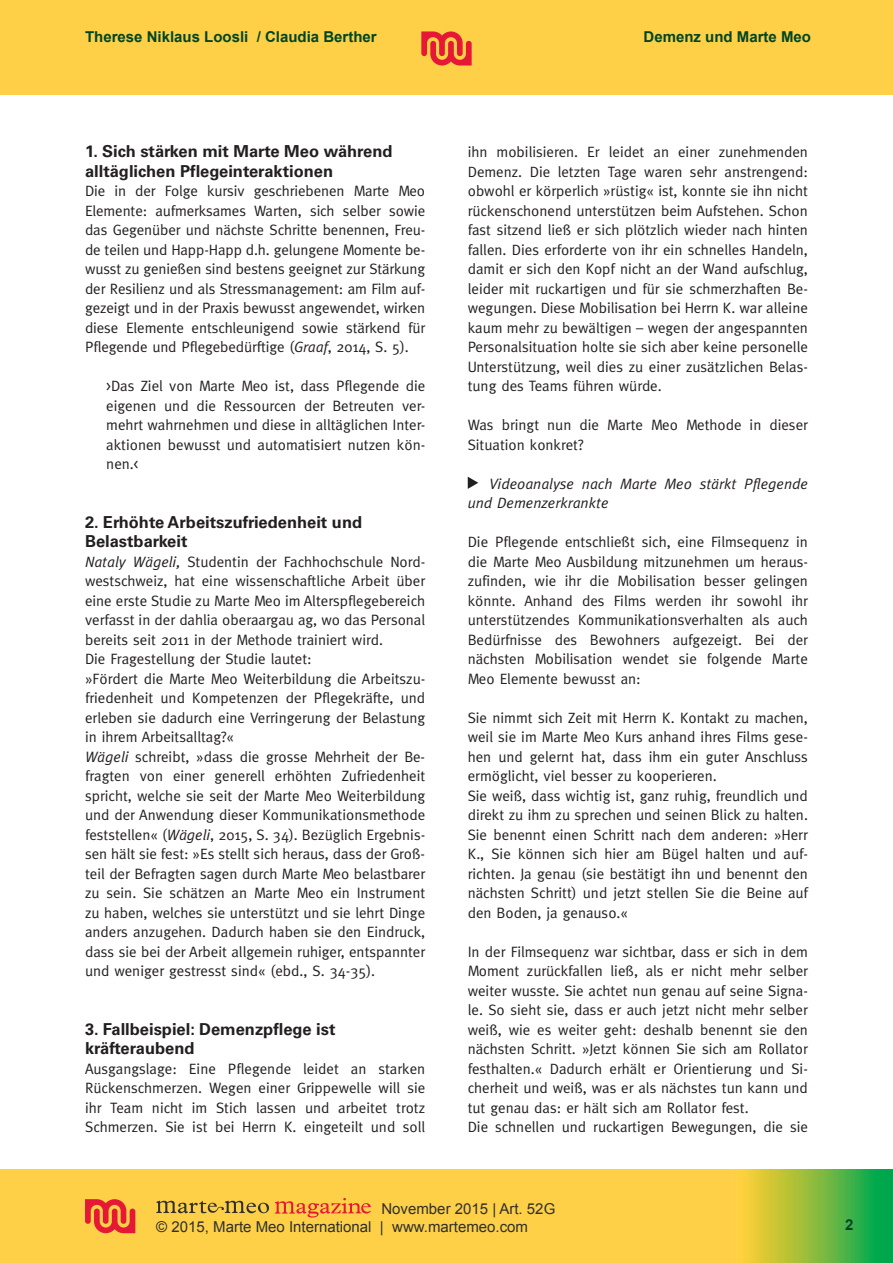
<style>
.page{position:relative;width:893px;height:1263px;background:#fff}
.page>*{position:absolute;margin:0;border:0;box-sizing:border-box;transform-origin:0 0}
.t1{font:700 16.5px/19.5px "Univers LT Std";color:#231f20}
.t2{font:15px/19.5px "Meta";color:#231f20;text-align:justify}
.t3{font:15px/18px "Arial";color:#2f302f}
.t4{font:italic 15px/19.5px "Meta";color:#231f20}
.t5{font:700 15px "Arial";color:#004623}
.s1{font-style:italic}
</style>
<div class="page">
<div style="left:0;top:0;width:893px;height:95px;background:#fed048"></div>
<div style="left:0;top:1169px;width:893px;height:94px;background:#fed048"></div>
<svg style="left:421px;top:31px;width:51px;height:35px"></svg>
<svg style="left:742px;top:1169px;width:151px;height:94px;background:#7dba40"></svg>
<svg style="left:85px;top:1199px;width:50px;height:34px"></svg>
<svg style="left:156px;top:1201px;width:113px;height:12px"></svg>
<svg style="left:275px;top:1198px;width:96px;height:19px"></svg>
<svg style="left:468px;top:477px;width:10px;height:12px"></svg>
<p class="t5" style="left:85px;top:28px;width:293px">Therese Niklaus Loosli / Claudia Berther</p>
<p class="t5" style="left:644px;top:28px;width:169px">Demenz und Marte Meo</p>
<p class="t1" style="left:85px;top:142px;width:309px">1. Sich stärken mit Marte Meo während alltäglichen Pflegeinteraktionen</p>
<p class="t2" style="left:85px;top:181px;width:342px">Die in der Folge kursiv geschriebenen Marte Meo Elemente: aufmerksames Warten, sich selber sowie das Gegenüber und nächste Schritte benennen, Freu&shy;de teilen und Happ-Happ d.h. gelungene Momente be&shy;wusst zu genießen sind bestens geeignet zur Stärkung der Resilienz und als Stressmanagement: am Film auf&shy;gezeigt und in der Praxis bewusst angewendet, wirken diese Elemente entschleunigend sowie stärkend für Pflegende und Pflegebedürftige (<span class="s1">Graaf</span>, 2014, S. 5).</p>
<p class="t2" style="left:106px;top:376px;width:320px">&gt;Das Ziel von Marte Meo ist, dass Pflegende die eigenen und die Ressourcen der Betreuten ver&shy;mehrt wahrnehmen und diese in alltäglichen Inter&shy;aktionen bewusst und automatisiert nutzen kön&shy;nen.&lt;</p>
<p class="t1" style="left:85px;top:512px;width:279px">2. Erhöhte Arbeitszufriedenheit und<br>Belastbarkeit</p>
<p class="t2" style="left:85px;top:552px;width:342px;text-align:left"><span class="s1">Nataly Wägeli,</span> Studentin der Fachhochschule Nord&shy;westschweiz, hat eine wissenschaftliche Arbeit über eine erste Studie zu Marte Meo im Alterspflegebereich verfasst in der dahlia oberaargau ag, wo das Personal bereits seit 2011 in der Methode trainiert wird.<br>Die Fragestellung der Studie lautet:<br>»Fördert die Marte Meo Weiterbildung die Arbeitszu&shy;friedenheit und Kompetenzen der Pflegekräfte, und erleben sie dadurch eine Verringerung der Belastung in ihrem Arbeitsalltag?«<br><span class="s1">Wägeli</span> schreibt, »dass die grosse Mehrheit der Be&shy;fragten von einer generell erhöhten Zufriedenheit spricht, welche sie seit der Marte Meo Weiterbildung und der Anwendung dieser Kommunikationsmethode feststellen« (<span class="s1">Wägeli</span>, 2015, S. 34). Bezüglich Ergebnis&shy;sen hält sie fest: »Es stellt sich heraus, dass der Groß&shy;teil der Befragten sagen durch Marte Meo belastbarer zu sein. Sie schätzen an Marte Meo ein Instrument zu haben, welches sie unterstützt und sie lehrt Dinge anders anzugehen. Dadurch haben sie den Eindruck, dass sie bei der Arbeit allgemein ruhiger, entspannter und weniger gestresst sind« (ebd., S. 34-35).</p>
<p class="t1" style="left:85px;top:1019px;width:252px">3. Fallbeispiel: Demenzpflege ist kräfteraubend</p>
<p class="t2" style="left:85px;top:1059px;width:342px">Ausgangslage: Eine Pflegende leidet an starken Rückenschmerzen. Wegen einer Grippewelle will sie ihr Team nicht im Stich lassen und arbeitet trotz Schmerzen. Sie ist bei Herrn K. eingeteilt und soll</p>
<p class="t2" style="left:468px;top:142px;width:342px">ihn mobilisieren. Er leidet an einer zunehmenden Demenz. Die letzten Tage waren sehr anstrengend: obwohl er körperlich »rüstig« ist, konnte sie ihn nicht rückenschonend unterstützen beim Aufstehen. Schon fast sitzend ließ er sich plötzlich wieder nach hinten fallen. Dies erforderte von ihr ein schnelles Handeln, damit er sich den Kopf nicht an der Wand aufschlug, leider mit ruckartigen und für sie schmerzhaften Be&shy;wegungen. Diese Mobilisation bei Herrn K. war alleine kaum mehr zu bewältigen – wegen der angespannten Personalsituation holte sie sich aber keine personelle Unterstützung, weil dies zu einer zusätzlichen Belas&shy;tung des Teams führen würde.</p>
<p class="t2" style="left:468px;top:415px;width:342px">Was bringt nun die Marte Meo Methode in dieser<br>Situation konkret?</p>
<p class="t4" style="left:468px;top:474px;width:342px;text-indent:21px">Videoanalyse nach Marte Meo stärkt Pflegende und Demenzerkrankte</p>
<p class="t2" style="left:468px;top:532px;width:342px">Die Pflegende entschließt sich, eine Filmsequenz in die Marte Meo Ausbildung mitzunehmen um heraus&shy;zufinden, wie ihr die Mobilisation besser gelingen könnte. Anhand des Films werden ihr sowohl ihr unterstützendes Kommunikationsverhalten als auch Bedürfnisse des Bewohners aufgezeigt. Bei der nächsten Mobilisation wendet sie folgende Marte Meo Elemente bewusst an:</p>
<p class="t2" style="left:468px;top:708px;width:342px;text-align:left">Sie nimmt sich Zeit mit Herrn K. Kontakt zu machen, weil sie im Marte Meo Kurs anhand ihres Films gese&shy;hen und gelernt hat, dass ihm ein guter Anschluss ermöglicht, viel besser zu kooperieren.<br>Sie weiß, dass wichtig ist, ganz ruhig, freundlich und direkt zu ihm zu sprechen und seinen Blick zu halten.<br>Sie benennt einen Schritt nach dem anderen: »Herr K., Sie können sich hier am Bügel halten und auf&shy;richten. Ja genau (sie bestätigt ihn und benennt den nächsten Schritt) und jetzt stellen Sie die Beine auf den Boden, ja genauso.«</p>
<p class="t2" style="left:468px;top:942px;width:342px;text-align:left">In der Filmsequenz war sichtbar, dass er sich in dem Moment zurückfallen ließ, als er nicht mehr selber weiter wusste. Sie achtet nun genau auf seine Signa&shy;le. So sieht sie, dass er auch jetzt nicht mehr selber weiß, wie es weiter geht: deshalb benennt sie den nächsten Schritt. »Jetzt können Sie sich am Rollator festhalten.« Dadurch erhält er Orientierung und Si&shy;cherheit und weiß, was er als nächstes tun kann und tut genau das: er hält sich am Rollator fest.<br>Die schnellen und ruckartigen Bewegungen, die sie</p>
<p class="t3" style="left:156px;top:1199px;width:401px;text-indent:225px">November 2015 | Art. 52G © 2015, Marte Meo International | www.martemeo.com</p>
<p class="t5" style="left:845px;top:1216px;width:10px">2</p>
</div>
